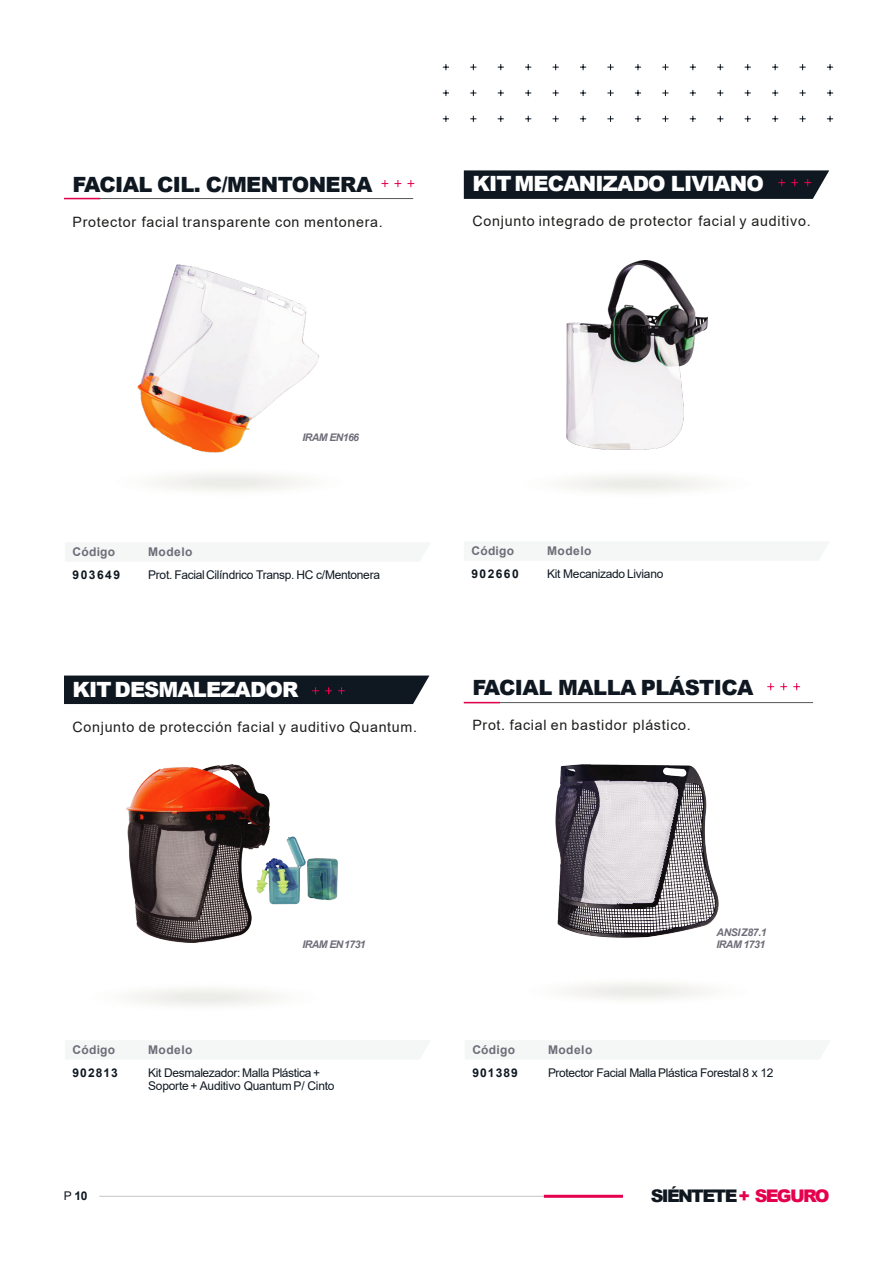
<style>
.page{position:relative;width:894px;height:1264px;background:#fff}
.page>*{position:absolute;margin:0;border:0;box-sizing:border-box;transform-origin:0 0}
.t1{font:900 21px "Arial";letter-spacing:-.025em;color:#0f1821}
.t2{font:900 21px "Arial";letter-spacing:-.04em;color:#fff}
.t3{font:900 17.4px "Arial";letter-spacing:-.095em;color:#0f1821}
.t4{font:14.25px "Arial";letter-spacing:.05em;color:#1d1e1b}
.t5{font:12px/13.5px "Arial";letter-spacing:-.025em;color:#0f1821}
.t6{font:700 12px "Arial";letter-spacing:.03em;color:#6d6c78}
.t7{font:700 12px "Arial";letter-spacing:.095em;color:#0f1821}
.t8{font:italic 700 10.5px/12.6px "Arial";letter-spacing:-.055em;color:#6d6c78}
.s1{font-weight:400}
.s2{color:#e5004d}
</style>
<div class="page">
<hr style="left:99px;top:1195px;width:512px;height:1px;background:#c7c6c6">
<hr style="left:543px;top:1194px;width:79px;height:3px;background:#e5004d">
<svg style="left:442px;top:116px;width:7px;height:6px"></svg>
<svg style="left:470px;top:116px;width:6px;height:6px"></svg>
<svg style="left:497px;top:116px;width:6px;height:6px"></svg>
<svg style="left:525px;top:116px;width:6px;height:6px"></svg>
<svg style="left:552px;top:116px;width:6px;height:6px"></svg>
<svg style="left:580px;top:116px;width:6px;height:6px"></svg>
<svg style="left:607px;top:116px;width:6px;height:6px"></svg>
<svg style="left:634px;top:116px;width:6px;height:6px"></svg>
<svg style="left:662px;top:116px;width:6px;height:6px"></svg>
<svg style="left:689px;top:116px;width:6px;height:6px"></svg>
<svg style="left:717px;top:116px;width:6px;height:6px"></svg>
<svg style="left:744px;top:116px;width:6px;height:6px"></svg>
<svg style="left:772px;top:116px;width:6px;height:6px"></svg>
<svg style="left:799px;top:116px;width:6px;height:6px"></svg>
<svg style="left:827px;top:116px;width:5px;height:6px"></svg>
<svg style="left:442px;top:90px;width:7px;height:6px"></svg>
<svg style="left:470px;top:90px;width:6px;height:6px"></svg>
<svg style="left:497px;top:90px;width:6px;height:6px"></svg>
<svg style="left:525px;top:90px;width:6px;height:6px"></svg>
<svg style="left:552px;top:90px;width:6px;height:6px"></svg>
<svg style="left:580px;top:90px;width:6px;height:6px"></svg>
<svg style="left:607px;top:90px;width:6px;height:6px"></svg>
<svg style="left:634px;top:90px;width:6px;height:6px"></svg>
<svg style="left:662px;top:90px;width:6px;height:6px"></svg>
<svg style="left:689px;top:90px;width:6px;height:6px"></svg>
<svg style="left:717px;top:90px;width:6px;height:6px"></svg>
<svg style="left:744px;top:90px;width:6px;height:6px"></svg>
<svg style="left:772px;top:90px;width:6px;height:6px"></svg>
<svg style="left:799px;top:90px;width:6px;height:6px"></svg>
<svg style="left:827px;top:90px;width:5px;height:6px"></svg>
<svg style="left:442px;top:64px;width:7px;height:6px"></svg>
<svg style="left:470px;top:64px;width:6px;height:6px"></svg>
<svg style="left:497px;top:64px;width:6px;height:6px"></svg>
<svg style="left:525px;top:64px;width:6px;height:6px"></svg>
<svg style="left:552px;top:64px;width:6px;height:6px"></svg>
<svg style="left:580px;top:64px;width:6px;height:6px"></svg>
<svg style="left:607px;top:64px;width:6px;height:6px"></svg>
<svg style="left:634px;top:64px;width:6px;height:6px"></svg>
<svg style="left:662px;top:64px;width:6px;height:6px"></svg>
<svg style="left:689px;top:64px;width:6px;height:6px"></svg>
<svg style="left:717px;top:64px;width:6px;height:6px"></svg>
<svg style="left:744px;top:64px;width:6px;height:6px"></svg>
<svg style="left:772px;top:64px;width:6px;height:6px"></svg>
<svg style="left:799px;top:64px;width:6px;height:6px"></svg>
<svg style="left:827px;top:64px;width:5px;height:6px"></svg>
<svg style="left:381px;top:180px;width:7px;height:7px"></svg>
<svg style="left:394px;top:180px;width:7px;height:7px"></svg>
<svg style="left:407px;top:180px;width:7px;height:7px"></svg>
<img style="left:137px;top:264px;width:182px;height:188px">
<svg style="left:463px;top:170px;width:365px;height:29px;background:#182029"></svg>
<hr style="left:64px;top:198px;width:349px;height:1px;background:#585857">
<hr style="left:64px;top:198px;width:36px;height:1px;background:#e5004d">
<img style="left:566px;top:260px;width:141px;height:190px">
<img style="left:126px;top:764px;width:212px;height:177px">
<div style="left:64px;top:675px;width:365px;height:29px;background:#0f1821"></div>
<svg style="left:767px;top:683px;width:6px;height:7px"></svg>
<svg style="left:780px;top:683px;width:6px;height:7px"></svg>
<svg style="left:793px;top:683px;width:6px;height:7px"></svg>
<hr style="left:463px;top:702px;width:349px;height:1px;background:#585857">
<hr style="left:463px;top:701px;width:37px;height:2px;background:#e5004d">
<img style="left:555px;top:764px;width:163px;height:173px">
<h1 class="t1" style="left:72px;top:177px;width:301px">FACIAL CIL. C/MENTONERA</h1>
<p class="t4" style="left:72px;top:217px;width:312px">Protector facial transparente con mentonera.</p>
<h1 class="t2" style="left:472px;top:176px;width:293px">KIT MECANIZADO LIVIANO</h1>
<p class="t4" style="left:472px;top:216px;width:339px">Conjunto integrado de protector facial y auditivo.</p>
<p class="t8" style="left:302px;top:431px;width:58px">IRAM EN166</p>
<p class="t6" style="left:72px;top:547px;width:44px">Código</p>
<p class="t7" style="left:72px;top:570px;width:49px">903649</p>
<p class="t6" style="left:148px;top:547px;width:46px">Modelo</p>
<p class="t5" style="left:148px;top:568px;width:233px">Prot. FacialCilíndrico Transp. HC c/Mentonera</p>
<p class="t6" style="left:471px;top:546px;width:44px">Código</p>
<p class="t7" style="left:471px;top:569px;width:49px">902660</p>
<p class="t6" style="left:547px;top:546px;width:46px">Modelo</p>
<p class="t5" style="left:547px;top:568px;width:118px">Kit Mecanizado Liviano</p>
<h1 class="t2" style="left:72px;top:682px;width:227px">KIT DESMALEZADOR</h1>
<p class="t4" style="left:72px;top:721px;width:346px">Conjunto de protección facial y auditivo Quantum.</p>
<h1 class="t1" style="left:472px;top:680px;width:283px">FACIAL MALLA PLÁSTICA</h1>
<p class="t4" style="left:472px;top:719px;width:220px">Prot. facial en bastidor plástico.</p>
<p class="t8" style="left:302px;top:939px;width:65px">IRAM EN1731</p>
<p class="t6" style="left:72px;top:1044px;width:44px">Código</p>
<p class="t7" style="left:72px;top:1067px;width:47px">902813</p>
<p class="t6" style="left:148px;top:1044px;width:46px">Modelo</p>
<p class="t5" style="left:148px;top:1066px;width:188px">Kit Desmalezador: Malla Plástica +<br>Soporte + Auditivo Quantum P/ Cinto</p>
<p class="t8" style="left:716px;top:926px;width:52px">ANSIZ87.1<br>IRAM 1731</p>
<p class="t6" style="left:472px;top:1044px;width:44px">Código</p>
<p class="t7" style="left:472px;top:1067px;width:47px">901389</p>
<p class="t6" style="left:547px;top:1044px;width:46px">Modelo</p>
<p class="t5" style="left:547px;top:1066px;width:227px">Protector Facial Malla Plástica Forestal8 x 12</p>
<p class="t7" style="left:64px;top:1190px;width:25px"><span class="s1">P</span> 10</p>
<h2 class="t3" style="left:650px;top:1189px;width:180px">SIÉNTETE<span class="s2">+ SEGURO</span></h2>
</div>
